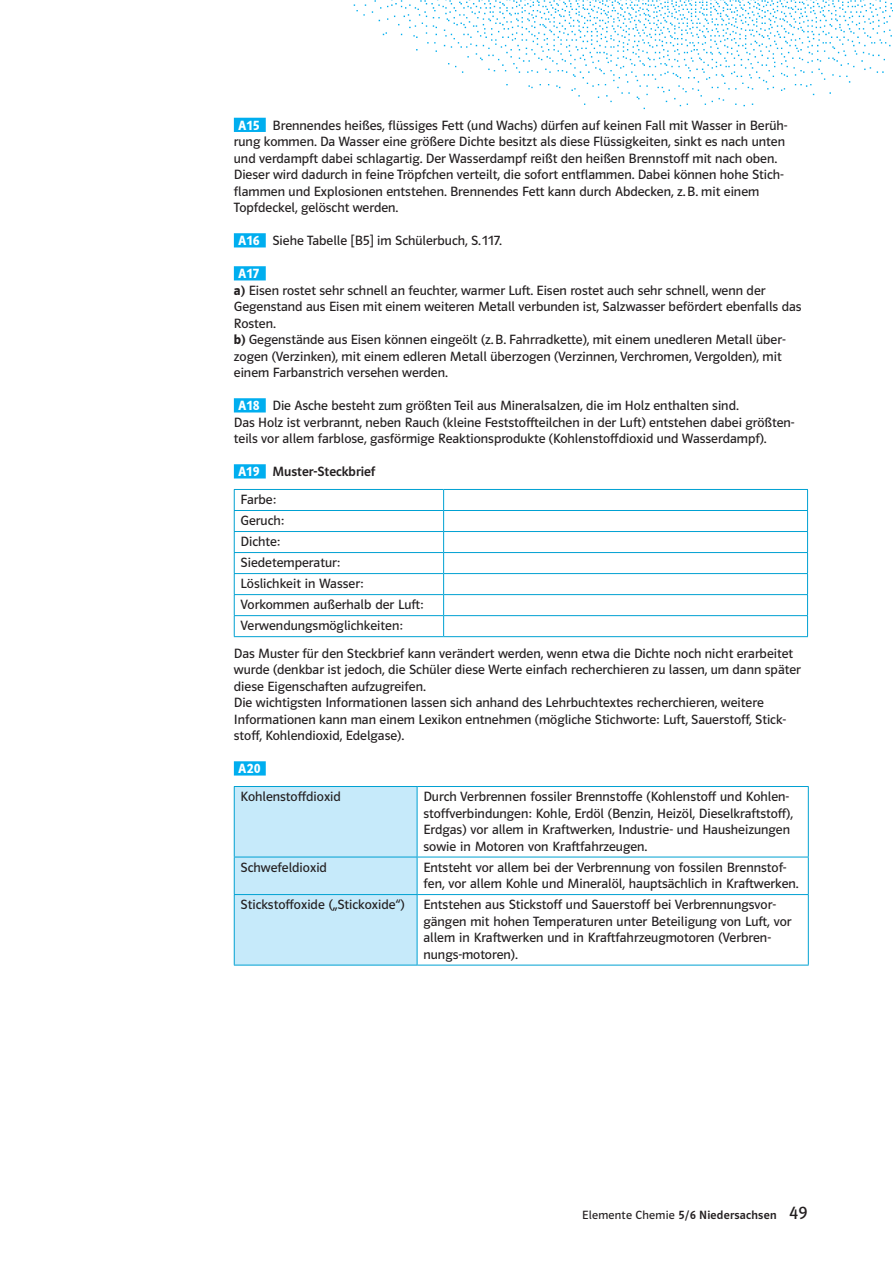
<style>
.page{position:relative;width:893px;height:1263px;background:#fff}
.page>*{position:absolute;margin:0;border:0;box-sizing:border-box;transform-origin:0 0}
.t1{font:13.5px/16.5px "Polo Ch 11 K Buch";color:#231f20}
.t2{font:13.5px "Polo Ch 11 K Krftg";color:#231f20}
.t3{font:13.5px "Polo Ch 11 K Hfett";letter-spacing:.025em;color:#fff}
.t4{font:12px "Polo Ch 11 K Krftg";letter-spacing:.02em;color:#231f20}
.s1{font-family:"Polo Ch 11 K Hfett";color:#fff}
.s2{font-family:"Polo Ch 11 K Hfett"}
.s3{font-family:"Polo Ch 11 K Buch"}
.s4{font-family:"Polo Ch 11 K Buch";font-size:18px}
</style>
<div class="page">
<img style="left:233px;top:0;width:660px;height:132px">
<div style="left:234px;top:118px;width:32px;height:14px;background:#00aeef"></div>
<div style="left:234px;top:233px;width:32px;height:14px;background:#00aeef"></div>
<div style="left:234px;top:266px;width:32px;height:14px;background:#00aeef"></div>
<div style="left:234px;top:398px;width:32px;height:14px;background:#00aeef"></div>
<div style="left:234px;top:464px;width:32px;height:14px;background:#00aeef"></div>
<div style="left:234px;top:761px;width:32px;height:14px;background:#00aeef"></div>
<hr style="left:234px;top:489px;width:210px;height:1px;background:#00a1d2">
<hr style="left:444px;top:489px;width:364px;height:1px;background:#00a1d2">
<svg style="left:234px;top:490px;width:1px;height:146px"></svg>
<hr style="left:234px;top:510px;width:210px;height:1px;background:#00a1d2">
<hr style="left:234px;top:531px;width:210px;height:1px;background:#00a1d2">
<hr style="left:234px;top:552px;width:210px;height:1px;background:#00a1d2">
<hr style="left:234px;top:573px;width:210px;height:1px;background:#00a1d2">
<hr style="left:234px;top:594px;width:210px;height:1px;background:#00a1d2">
<hr style="left:234px;top:615px;width:210px;height:1px;background:#00a1d2">
<hr style="left:234px;top:636px;width:210px;height:1px;background:#00a1d2">
<svg style="left:443px;top:490px;width:1px;height:146px"></svg>
<hr style="left:444px;top:510px;width:364px;height:1px;background:#00a1d2">
<svg style="left:807px;top:490px;width:1px;height:146px"></svg>
<hr style="left:444px;top:531px;width:364px;height:1px;background:#00a1d2">
<hr style="left:444px;top:552px;width:364px;height:1px;background:#00a1d2">
<hr style="left:444px;top:573px;width:364px;height:1px;background:#00a1d2">
<hr style="left:444px;top:594px;width:364px;height:1px;background:#00a1d2">
<hr style="left:444px;top:615px;width:364px;height:1px;background:#00a1d2">
<hr style="left:444px;top:636px;width:364px;height:1px;background:#00a1d2">
<div style="left:235px;top:787px;width:182px;height:178px;background:#c6eafa"></div>
<hr style="left:234px;top:787px;width:1px;height:70px;background:#00a1d2">
<hr style="left:234px;top:786px;width:183px;height:1px;background:#00a1d2">
<hr style="left:417px;top:787px;width:1px;height:70px;background:#00a1d2">
<hr style="left:417px;top:786px;width:392px;height:1px;background:#00a1d2">
<hr style="left:808px;top:787px;width:1px;height:70px;background:#00a1d2">
<hr style="left:234px;top:857px;width:1px;height:37px;background:#00a1d2">
<hr style="left:234px;top:857px;width:183px;height:1px;background:#00a1d2">
<hr style="left:417px;top:857px;width:1px;height:37px;background:#00a1d2">
<hr style="left:417px;top:857px;width:392px;height:1px;background:#00a1d2">
<hr style="left:808px;top:857px;width:1px;height:37px;background:#00a1d2">
<hr style="left:234px;top:895px;width:1px;height:70px;background:#00a1d2">
<hr style="left:234px;top:894px;width:183px;height:1px;background:#00a1d2">
<hr style="left:234px;top:965px;width:183px;height:1px;background:#00a1d2">
<hr style="left:417px;top:895px;width:1px;height:70px;background:#00a1d2">
<hr style="left:417px;top:894px;width:392px;height:1px;background:#00a1d2">
<hr style="left:808px;top:895px;width:1px;height:70px;background:#00a1d2">
<hr style="left:417px;top:965px;width:392px;height:1px;background:#00a1d2">
<p class="t1" style="left:234px;top:117px;width:555px;text-indent:4px"><span class="s1">A15</span> Brennendes heißes, flüssiges Fett (und Wachs) dürfen auf keinen Fall mit Wasser in Berüh&shy;rung kommen. Da Wasser eine größere Dichte besitzt als diese Flüssigkeiten, sinkt es nach unten und verdampft dabei schlagartig. Der Wasserdampf reißt den heißen Brennstoff mit nach oben.<br>Dieser wird dadurch in feine Tröpfchen verteilt, die sofort entflammen. Dabei können hohe Stich&shy;flammen und Explosionen entstehen. Brennendes Fett kann durch Abdecken, z.B. mit einem Topfdeckel, gelöscht werden.</p>
<p class="t1" style="left:238px;top:233px;width:265px"><span class="s1">A16</span> Siehe Tabelle [B5] im Schülerbuch, S.117.</p>
<p class="t3" style="left:238px;top:266px;width:22px">A17</p>
<p class="t1" style="left:234px;top:282px;width:569px"><span class="s2">a)</span> Eisen rostet sehr schnell an feuchter, warmer Luft. Eisen rostet auch sehr schnell, wenn der Gegenstand aus Eisen mit einem weiteren Metall verbunden ist, Salzwasser befördert ebenfalls das Rosten.<br><span class="s2">b)</span> Gegenstände aus Eisen können eingeölt (z.B. Fahrradkette), mit einem unedleren Metall über&shy;zogen (Verzinken), mit einem edleren Metall überzogen (Verzinnen, Verchromen, Vergolden), mit einem Farbanstrich versehen werden.</p>
<p class="t1" style="left:234px;top:398px;width:562px;text-indent:4px"><span class="s1">A18</span> Die Asche besteht zum größten Teil aus Mineralsalzen, die im Holz enthalten sind.<br>Das Holz ist verbrannt, neben Rauch (kleine Feststoffteilchen in der Luft) entstehen dabei größten&shy;teils vor allem farblose, gasförmige Reaktionsprodukte (Kohlenstoffdioxid und Wasserdampf).</p>
<p class="t2" style="left:238px;top:464px;width:139px"><span class="s1">A19</span> Muster-Steckbrief</p>
<p class="t1" style="left:241px;top:489px;width:185px;line-height:21px">Farbe:<br>Geruch:<br>Dichte:<br>Siedetemperatur:<br>Löslichkeit in Wasser:<br>Vorkommen außerhalb der Luft:<br>Verwendungsmöglichkeiten:</p>
<p class="t1" style="left:234px;top:645px;width:568px">Das Muster für den Steckbrief kann verändert werden, wenn etwa die Dichte noch nicht erarbeitet wurde (denkbar ist jedoch, die Schüler diese Werte einfach recherchieren zu lassen, um dann später diese Eigenschaften aufzugreifen.<br>Die wichtigsten Informationen lassen sich anhand des Lehrbuchtextes recherchieren, weitere Informationen kann man einem Lexikon entnehmen (mögliche Stichworte: Luft, Sauerstoff, Stick&shy;stoff, Kohlendioxid, Edelgase).</p>
<p class="t3" style="left:238px;top:761px;width:24px">A20</p>
<p class="t1" style="left:241px;top:788px;width:102px">Kohlenstoffdioxid</p>
<p class="t1" style="left:423px;top:788px;width:371px">Durch Verbrennen fossiler Brennstoffe (Kohlenstoff und Kohlen&shy;stoffverbindungen: Kohle, Erdöl (Benzin, Heizöl, Dieselkraftstoff), Erdgas) vor allem in Kraftwerken, Industrie- und Hausheizungen sowie in Motoren von Kraftfahrzeugen.</p>
<p class="t1" style="left:241px;top:859px;width:88px">Schwefeldioxid</p>
<p class="t1" style="left:423px;top:859px;width:377px">Entsteht vor allem bei der Verbrennung von fossilen Brennstof&shy;fen, vor allem Kohle und Mineralöl, hauptsächlich in Kraftwerken.</p>
<p class="t1" style="left:241px;top:897px;width:165px">Stickstoffoxide („Stickoxide“)</p>
<p class="t1" style="left:423px;top:897px;width:369px">Entstehen aus Stickstoff und Sauerstoff bei Verbrennungsvor&shy;gängen mit hohen Temperaturen unter Beteiligung von Luft, vor allem in Kraftwerken und in Kraftfahrzeugmotoren (Verbren&shy;nungs-motoren).</p>
<p class="t4" style="left:582px;top:1208px;width:227px"><span class="s3">Elemente Chemie</span> 5/6 Niedersachsen <span class="s4">49</span></p>
</div>
